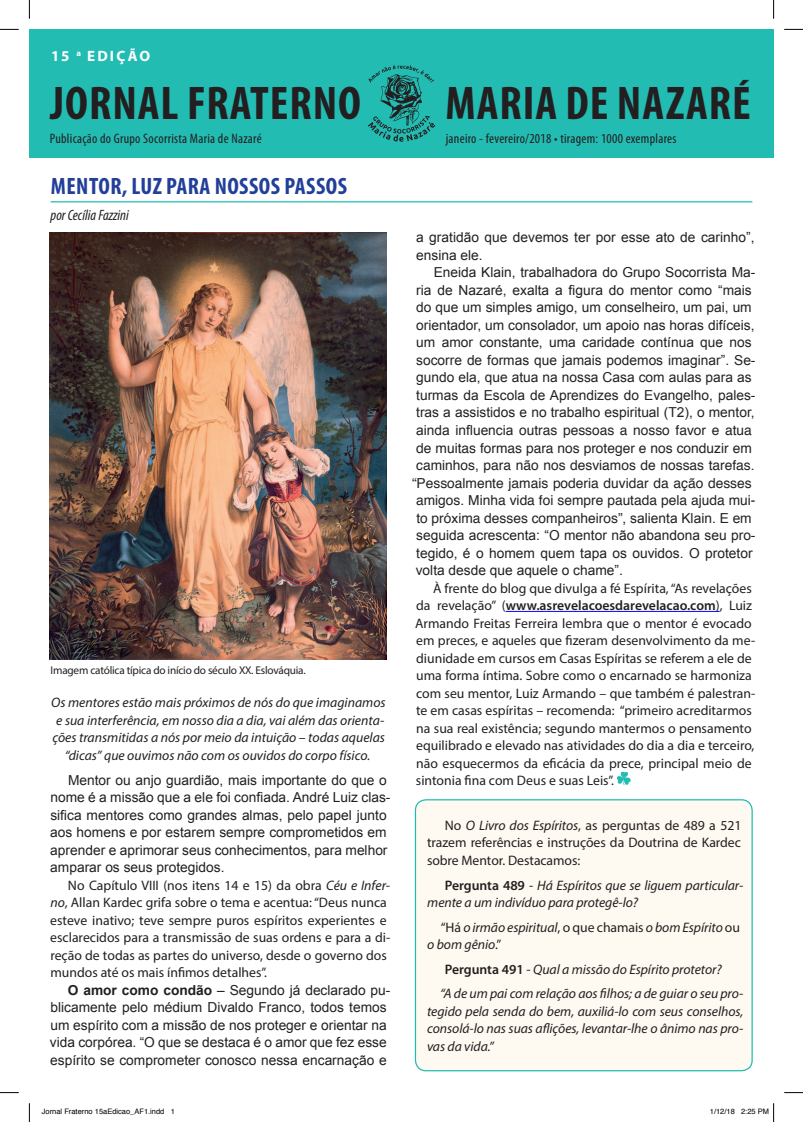
<style>
.page{position:relative;width:803px;height:1122px;background:#fff}
.page>*{position:absolute;margin:0;border:0;box-sizing:border-box;transform-origin:0 0}
.t1{font:700 condensed 47.5px "Myriad Pro";letter-spacing:.02em;color:#231f20}
.t2{font:700 condensed 23.75px "Myriad Pro";letter-spacing:.02em;color:#223f99}
.t3{font:italic condensed 15px "Myriad Pro";color:#231f20}
.t4{font:700 15px "Myriad Pro";letter-spacing:.145em;color:#fff}
.texto{font:13.75px/17.5px "Myriad Pro";color:#231f20}
.texto-2{font:13.75px/17.5px "Arial";color:#231f20}
.texto-3{font:13.75px "Arial";color:#222}
.texto-4{font:italic 13.75px/17.5px "Myriad Pro";letter-spacing:-.005em;color:#231f20}
.texto-5{font:13.75px "Helvetica";color:#222}
.texto_abertura{font:italic 13.75px/17.5px "Myriad Pro";color:#231f20;text-align:center}
.t5{font:condensed 13.75px "Myriad Pro";letter-spacing:.02em;color:#231f20}
.texto-6{font:11.25px "Myriad Pro";letter-spacing:-.02em;color:#231f20}
.t6{font:7.5px "Helvetica";color:#000}
.s1{font-style:italic}
.s2{font-weight:700}
.s3{color:#222}
.s4{font-family:"Arial"}
.s5{font-weight:600}
.s6{font-weight:600;font-style:normal}
.s7{font-style:normal}
</style>
<div class="page">
<div style="left:29px;top:29px;width:744px;height:129px;background:#22bcb3"></div>
<svg style="left:368px;top:65px;width:67px;height:77px"></svg>
<hr style="left:51px;top:201px;width:701px;height:1px;background:#22bcb3">
<div style="left:415px;top:800px;width:337px;height:270px;background:#fefaf1;border-radius:11px"></div>
<div style="left:415px;top:799px;width:338px;height:272px;border:1px solid #22bcb3;border-radius:11px"></div>
<img style="left:50px;top:232px;width:337px;height:427px">
<hr style="left:506px;top:611px;width:214px;height:1px;background:#00f">
<svg style="left:617px;top:772px;width:13px;height:13px"></svg>
<svg style="left:0;top:29px;width:19px;height:1px"></svg>
<svg style="left:784px;top:29px;width:19px;height:1px"></svg>
<svg style="left:0;top:1092px;width:19px;height:1px"></svg>
<svg style="left:784px;top:1092px;width:19px;height:1px"></svg>
<svg style="left:29px;top:0;width:1px;height:19px"></svg>
<svg style="left:29px;top:1103px;width:1px;height:19px"></svg>
<svg style="left:773px;top:0;width:1px;height:19px"></svg>
<svg style="left:773px;top:1103px;width:1px;height:19px"></svg>
<p class="t4" style="left:51px;top:46px;width:100px">15 <sup>a</sup> EDIÇÃO</p>
<p class="t1" style="left:50px;top:77px;width:312px">JORNAL FRATERNO</p>
<p class="t1" style="left:445px;top:77px;width:307px">MARIA DE NAZARÉ</p>
<p class="t5" style="left:50px;top:131px;width:213px">Publicação do Grupo Socorrista Maria de Nazaré</p>
<p class="t2" style="left:51px;top:173px;width:298px">MENTOR, LUZ PARA NOSSOS PASSOS</p>
<p class="t3" style="left:51px;top:207px;width:80px">por Cecília Fazzini</p>
<p class="t5" style="left:446px;top:131px;width:232px">janeiro - fevereiro/2018 • tiragem: 1000 exemplares</p>
<p class="texto-6" style="left:51px;top:664px;width:257px">Imagem católica típica do início do século XX. Eslováquia.</p>
<p class="texto_abertura" style="left:51px;top:694px;width:336px">Os mentores estão mais próximos de nós do que imaginamos e sua interferência, em nosso dia a dia, vai além das orienta&shy;ções transmitidas a nós por meio da intuição – todas aquelas “dicas” que ouvimos não com os ouvidos do corpo físico.</p>
<p class="texto-2" style="left:50px;top:771px;width:342px;text-indent:18px">Mentor ou anjo guardião, mais importante do que o nome é a missão que a ele foi confiada. André Luiz clas&shy;sifica mentores como grandes almas, pelo papel junto aos homens e por estarem sempre comprometidos em aprender e aprimorar seus conhecimentos, para melhor amparar os seus protegidos.</p>
<p class="texto" style="left:50px;top:876px;width:341px;text-indent:18px">No Capítulo VIII (nos itens 14 e 15) da obra <span class="s1">Céu e Infer&shy;no</span>, Allan Kardec grifa sobre o tema e acentua: “Deus nunca esteve inativo; teve sempre puros espíritos experientes e esclarecidos para a transmissão de suas ordens e para a di&shy;reção de todas as partes do universo, desde o governo dos mundos até os mais ínfimos detalhes”.</p>
<p class="texto-2" style="left:50px;top:981px;width:342px;text-indent:18px"><span class="s2">O amor como condão</span> – Segundo já declarado pu&shy;blicamente pelo médium Divaldo Franco, todos temos um espírito com a missão de nos proteger e orientar na vida corpórea. “O que se destaca é o amor que fez esse espírito se comprometer conosco nessa encarnação e</p>
<p class="texto-2" style="left:416px;top:229px;width:340px">a gratidão que devemos ter por esse ato de carinho”, ensina ele.</p>
<p class="texto-2" style="left:434px;top:264px;width:323px">Eneida Klain, trabalhadora do Grupo Socorrista Ma-</p>
<p class="texto-2" style="left:416px;top:281px;width:337px">ria de Nazaré, exalta a figura do mentor como “<span class="s3">mais</span></p>
<p class="texto-3" style="left:416px;top:299px;width:337px">do que um simples amigo, um conselheiro, um pai, um</p>
<p class="texto-3" style="left:416px;top:316px;width:340px">orientador, um consolador, um apoio nas horas difíceis,</p>
<p class="texto-3" style="left:416px;top:334px;width:337px">um amor constante, uma caridade contínua que nos</p>
<p class="texto-3" style="left:416px;top:351px;width:341px">socorre de formas que jamais podemos imaginar”. Se-</p>
<p class="texto-3" style="left:416px;top:369px;width:337px">gundo ela, que atua na nossa Casa com aulas para as</p>
<p class="texto-3" style="left:416px;top:386px;width:341px">turmas da Escola de Aprendizes do Evangelho, pales-</p>
<p class="texto-3" style="left:416px;top:404px;width:340px">tras a assistidos e no trabalho espiritual (T2), o mentor,</p>
<p class="texto-5" style="left:416px;top:419px;width:337px"><span class="s4">ainda influencia</span> outras pessoas a nosso favor e atua</p>
<p class="texto-5" style="left:416px;top:437px;width:337px">de muitas formas para nos proteger e nos conduzir em</p>
<p class="texto-5" style="left:416px;top:454px;width:340px">caminhos, para não nos desviamos de nossas tarefas.</p>
<p class="texto-5" style="left:412px;top:472px;width:341px">“Pessoalmente jamais poderia duvidar da ação desses</p>
<p class="texto-5" style="left:416px;top:489px;width:341px">amigos. Minha vida foi sempre pautada pela ajuda mui-</p>
<p class="texto-5" style="left:416px;top:507px;width:337px">to próxima desses companheiros”, <span class="s4">salienta Klain. E em</span></p>
<p class="texto-3" style="left:416px;top:526px;width:341px">seguida acrescenta: “O mentor não abandona seu pro-</p>
<p class="texto-2" style="left:416px;top:544px;width:338px"><span class="s3">tegido, é</span> o homem quem tapa os ouvidos. O protetor</p>
<p class="texto-2" style="left:416px;top:561px;width:209px">volta desde que aquele o chame”.</p>
<p class="texto" style="left:415px;top:579px;width:342px;text-indent:18px">À frente do blog que divulga a fé Espírita, “As revelações da revelação” (<span class="s5">www.asrevelacoesdarevelacao.com</span>), Luiz Armando Freitas Ferreira lembra que o mentor é evocado em preces, e aqueles que fizeram desenvolvimento da me&shy;diunidade em cursos em Casas Espíritas se referem a ele de uma forma íntima. Sobre como o encarnado se harmoniza com seu mentor, Luiz Armando – que também é palestran&shy;te em casas espíritas – recomenda: “primeiro acreditarmos na sua real existência; segundo mantermos o pensamento equilibrado e elevado nas atividades do dia a dia e terceiro, não esquecermos da eficácia da prece, principal meio de sintonia fina com Deus e suas Leis”.</p>
<p class="texto" style="left:427px;top:816px;width:316px;text-align:justify;text-indent:18px">No <span class="s1">O Livro dos Espíritos</span>, as perguntas de 489 a 521 trazem referências e instruções da Doutrina de Kardec sobre Mentor. Destacamos:</p>
<p class="texto-4" style="left:427px;top:876px;width:317px;text-indent:18px"><span class="s6">Pergunta 489</span> <span class="s7">-</span> Há Espíritos que se liguem particular&shy;mente a um indivíduo para protegê-lo?</p>
<p class="texto-4" style="left:427px;top:918px;width:314px;text-indent:13px"><span class="s7">“Há</span> o irmão espiritual<span class="s7">, o que chamais</span> o bom Espírito <span class="s7">ou </span>o bom gênio<span class="s7">.”</span></p>
<p class="texto-4" style="left:445px;top:960px;width:278px"><span class="s6">Pergunta 491</span> <span class="s7">-</span> Qual a missão do Espírito protetor?</p>
<p class="texto-4" style="left:427px;top:985px;width:318px;text-align:justify;text-indent:13px">“A de um pai com relação aos filhos; a de guiar o seu pro&shy;tegido pela senda do bem, auxiliá-lo com seus conselhos, consolá-lo nas suas aflições, levantar-lhe o ânimo nas pro&shy;vas da vida.”</p>
<p class="t6" style="left:42px;top:1106px;width:134px">Jornal Fraterno 15aEdicao_AF1.indd 1</p>
<p class="t6" style="left:710px;top:1106px;width:61px">1/12/18 2:25 PM</p>
</div>
